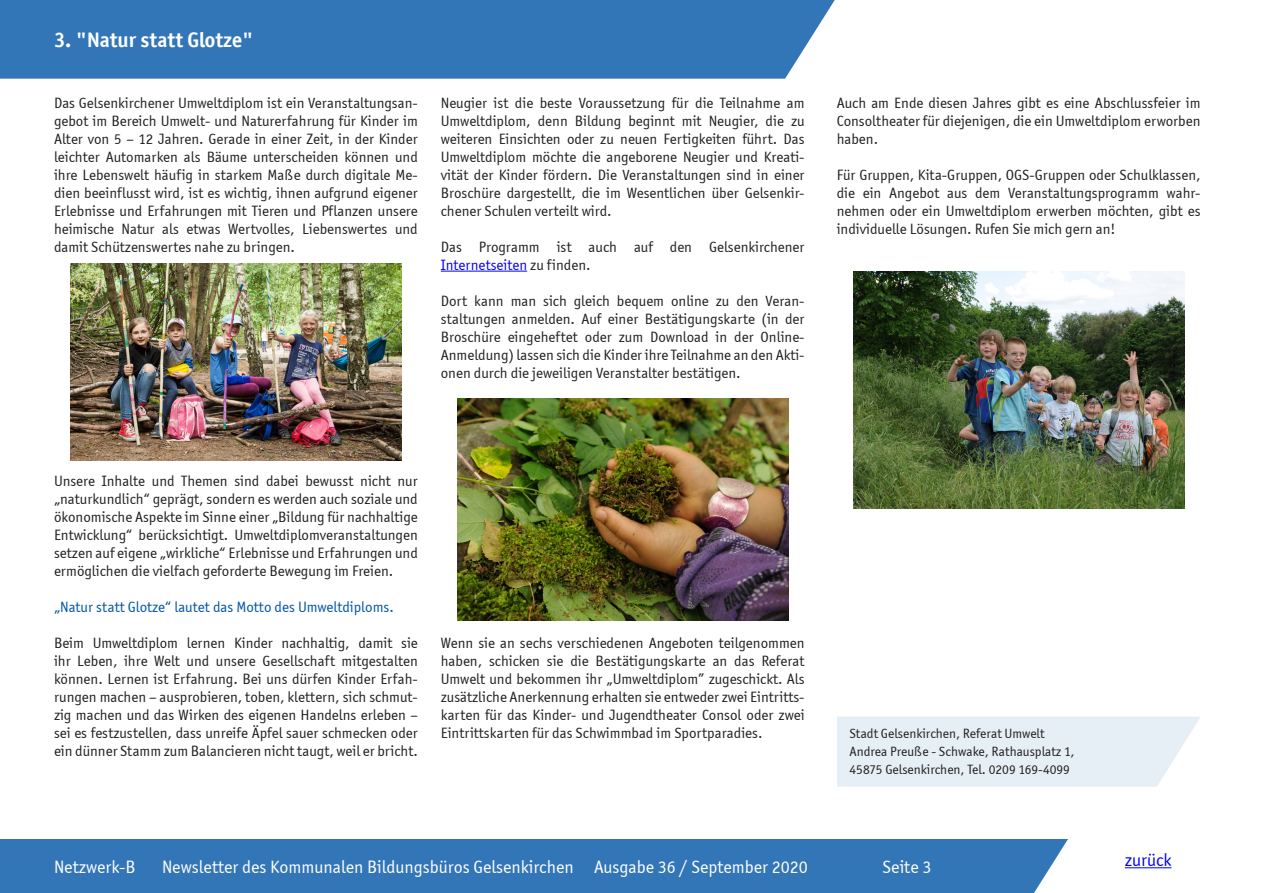
<style>
.page{position:relative;width:1263px;height:893px;background:#fff}
.page>*{position:absolute;margin:0;border:0;box-sizing:border-box;transform-origin:0 0}
.t1{font:700 21px "Officina Sans ITC";color:#fff}
.t2{font:18px "Officina Sans ITC Boo";color:#fff}
.t3{font:18px "Officina Sans ITC Boo";color:#00f}
.t4{font:15px/18px "Officina Sans ITC Boo";color:#231f20;text-align:justify}
.t5{font:15px "Officina Sans ITC Boo";color:#0154a6}
.t6{font:13.5px "Officina Sans ITC Boo";color:#231f20}
.s1{color:#00f}
</style>
<div class="page">
<div style="left:0;top:839px;width:1068px;height:54px;background:#3376b7"></div>
<div style="left:0;top:0;width:835px;height:79px;background:#3376b7"></div>
<hr style="left:1125px;top:867px;width:46px;height:1px;background:#00f">
<div style="left:837px;top:716px;width:363px;height:71px;background:#e6eef6"></div>
<hr style="left:441px;top:271px;width:86px;height:1px;background:#00f">
<img style="left:457px;top:399px;width:331px;height:221px">
<img style="left:70px;top:264px;width:331px;height:196px">
<img style="left:853px;top:271px;width:331px;height:238px">
<p class="t1" style="left:54px;top:27px;width:201px">3. "Natur statt Glotze"</p>
<p class="t4" style="left:54px;top:94px;width:365px">Das Gelsenkirchener Umweltdiplom ist ein Veranstaltungsan&shy;gebot im Bereich Umwelt- und Naturerfahrung für Kinder im Alter von 5 – 12 Jahren. Gerade in einer Zeit, in der Kinder leichter Automarken als Bäume unterscheiden können und ihre Lebenswelt häufig in starkem Maße durch digitale Me&shy;dien beeinflusst wird, ist es wichtig, ihnen aufgrund eigener Erlebnisse und Erfahrungen mit Tieren und Pflanzen unsere heimische Natur als etwas Wertvolles, Liebenswertes und damit Schützenswertes nahe zu bringen.</p>
<p class="t4" style="left:441px;top:94px;width:365px">Neugier ist die beste Voraussetzung für die Teilnahme am Umweltdiplom, denn Bildung beginnt mit Neugier, die zu weiteren Einsichten oder zu neuen Fertigkeiten führt. Das Umweltdiplom möchte die angeborene Neugier und Kreati&shy;vität der Kinder fördern. Die Veranstaltungen sind in einer Broschüre dargestellt, die im Wesentlichen über Gelsenkir&shy;chener Schulen verteilt wird.</p>
<p class="t4" style="left:441px;top:238px;width:365px">Das Programm ist auch auf den Gelsenkirchener<br><span class="s1">Internetseiten</span> zu finden.</p>
<p class="t4" style="left:441px;top:292px;width:365px">Dort kann man sich gleich bequem online zu den Veran&shy;staltungen anmelden. Auf einer Bestätigungskarte (in der Broschüre eingeheftet oder zum Download in der Online-Anmeldung) lassen sich die Kinder ihre Teilnahme an den Akti&shy;onen durch die jeweiligen Veranstalter bestätigen.</p>
<p class="t4" style="left:837px;top:94px;width:365px">Auch am Ende diesen Jahres gibt es eine Abschlussfeier im Consoltheater für diejenigen, die ein Umweltdiplom erworben haben.</p>
<p class="t4" style="left:837px;top:166px;width:365px">Für Gruppen, Kita-Gruppen, OGS-Gruppen oder Schulklassen, die ein Angebot aus dem Veranstaltungsprogramm wahr&shy;nehmen oder ein Umweltdiplom erwerben möchten, gibt es individuelle Lösungen. Rufen Sie mich gern an!</p>
<p class="t4" style="left:54px;top:472px;width:365px">Unsere Inhalte und Themen sind dabei bewusst nicht nur „naturkundlich“ geprägt, sondern es werden auch soziale und ökonomische Aspekte im Sinne einer „Bildung für nachhaltige Entwicklung“ berücksichtigt. Umweltdiplomveranstaltungen setzen auf eigene „wirkliche“ Erlebnisse und Erfahrungen und ermöglichen die vielfach geforderte Bewegung im Freien.</p>
<p class="t5" style="left:54px;top:598px;width:341px">„Natur statt Glotze“ lautet das Motto des Umweltdiploms.</p>
<p class="t4" style="left:54px;top:634px;width:365px">Beim Umweltdiplom lernen Kinder nachhaltig, damit sie ihr Leben, ihre Welt und unsere Gesellschaft mitgestalten können. Lernen ist Erfahrung. Bei uns dürfen Kinder Erfah&shy;rungen machen – ausprobieren, toben, klettern, sich schmut&shy;zig machen und das Wirken des eigenen Handelns erleben – sei es festzustellen, dass unreife Äpfel sauer schmecken oder ein dünner Stamm zum Balancieren nicht taugt, weil er bricht.</p>
<p class="t4" style="left:441px;top:634px;width:365px">Wenn sie an sechs verschiedenen Angeboten teilgenommen haben, schicken sie die Bestätigungskarte an das Referat Umwelt und bekommen ihr „Umweltdiplom” zugeschickt. Als zusätzliche Anerkennung erhalten sie entweder zwei Eintritts&shy;karten für das Kinder- und Jugendtheater Consol oder zwei Eintrittskarten für das Schwimmbad im Sportparadies.</p>
<p class="t6" style="left:849px;top:726px;width:197px">Stadt Gelsenkirchen, Referat Umwelt</p>
<p class="t6" style="left:849px;top:744px;width:226px">Andrea Preuße - Schwake, Rathausplatz 1,</p>
<p class="t6" style="left:849px;top:762px;width:222px">45875 Gelsenkirchen, Tel. 0209 169-4099</p>
<p class="t2" style="left:54px;top:856px;width:83px">Netzwerk-B</p>
<p class="t2" style="left:162px;top:856px;width:647px">Newsletter des Kommunalen Bildungsbüros Gelsenkirchen Ausgabe 36 / September 2020</p>
<p class="t2" style="left:883px;top:856px;width:50px">Seite 3</p>
<p class="t3" style="left:1125px;top:850px;width:48px">zurück</p>
</div>
